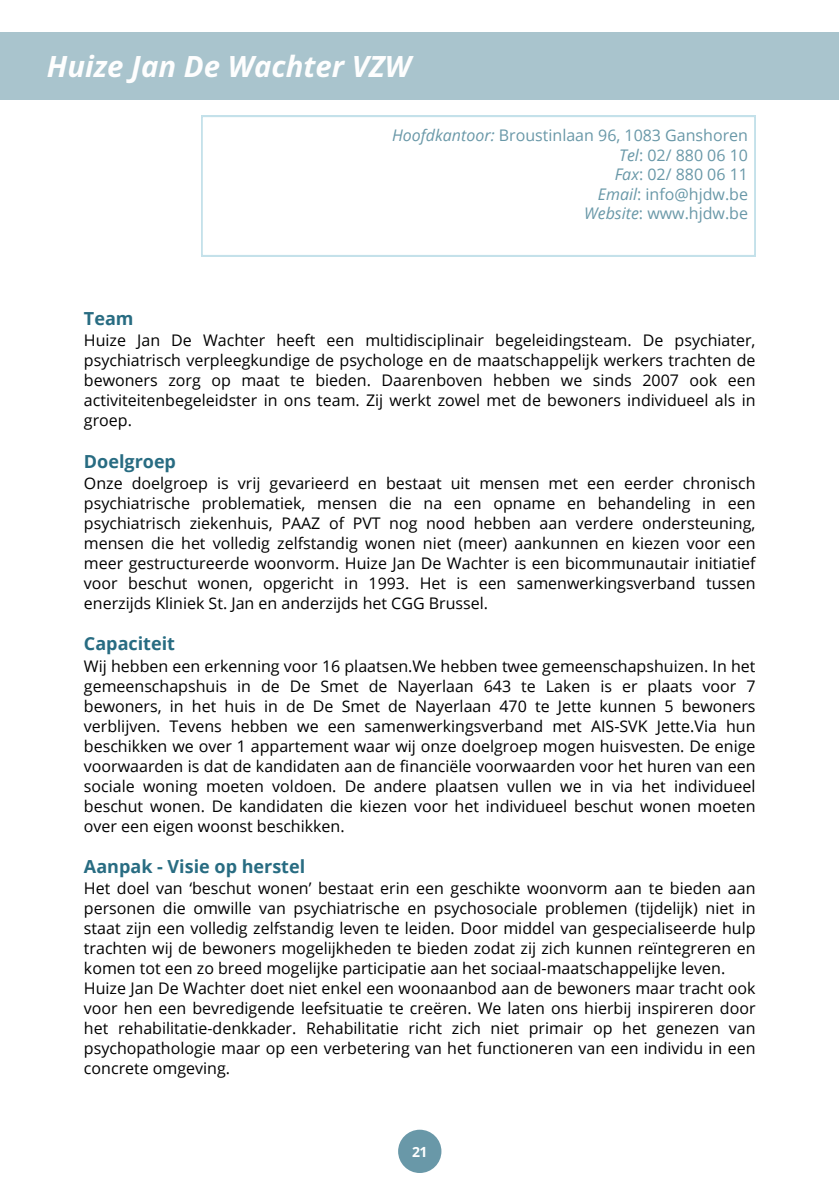
<style>
.page{position:relative;width:839px;height:1191px;background:#fff}
.page>*{position:absolute;margin:0;border:0;box-sizing:border-box;transform-origin:0 0}
.t1{font:italic 700 29.4px "Open Sans Hebrew";color:#fefefe}
.t2{font:700 18px "Open Sans";color:#286c82}
.t3{font:16px/20px "Open Sans";color:#000;text-align:justify}
.t4{font:16px/19.6px "Open Sans";color:#6998a8;text-align:right}
.t5{font:700 14px "Open Sans";color:#fff}
.s1{font-style:italic}
</style>
<div class="page">
<div style="left:0;top:32px;width:838px;height:67px;background:#a9c4cd"></div>
<svg style="left:201px;top:116px;width:554px;height:140px"></svg>
<div style="left:398px;top:1130px;width:43px;height:43px;background:#6998a8;border-radius:50%"></div>
<h1 class="t1" style="left:47px;top:45px;width:366px">Huize Jan De Wachter VZW</h1>
<p class="t4" style="left:392px;top:125px;width:357px"><span class="s1">Hoofdkantoor:</span> Broustinlaan 96, 1083 Ganshoren<br><span class="s1">Tel</span>: 02/ 880 06 10<br><span class="s1">Fax</span>: 02/ 880 06 11<br><span class="s1">Email</span>: info@hjdw.be<br><span class="s1">Website</span>: www.hjdw.be</p>
<p class="t2" style="left:84px;top:306px;width:51px">Team</p>
<p class="t3" style="left:84px;top:330px;width:673px">Huize Jan De Wachter heeft een multidisciplinair begeleidingsteam. De psychiater, psychiatrisch verpleegkundige de psychologe en de maatschappelijk werkers trachten de bewoners zorg op maat te bieden. Daarenboven hebben we sinds 2007 ook een activiteitenbegeleidster in ons team. Zij werkt zowel met de bewoners individueel als in groep.</p>
<p class="t2" style="left:84px;top:448px;width:94px">Doelgroep</p>
<p class="t3" style="left:84px;top:473px;width:673px">Onze doelgroep is vrij gevarieerd en bestaat uit mensen met een eerder chronisch psychiatrische problematiek, mensen die na een opname en behandeling in een psychiatrisch ziekenhuis, PAAZ of PVT nog nood hebben aan verdere ondersteuning, mensen die het volledig zelfstandig wonen niet (meer) aankunnen en kiezen voor een meer gestructureerde woonvorm. Huize Jan De Wachter is een bicommunautair initiatief voor beschut wonen, opgericht in 1993. Het is een samenwerkingsverband tussen enerzijds Kliniek St. Jan en anderzijds het CGG Brussel.</p>
<p class="t2" style="left:84px;top:631px;width:93px">Capaciteit</p>
<p class="t3" style="left:84px;top:655px;width:673px">Wij hebben een erkenning voor 16 plaatsen.We hebben twee gemeenschapshuizen. In het gemeenschapshuis in de De Smet de Nayerlaan 643 te Laken is er plaats voor 7 bewoners, in het huis in de De Smet de Nayerlaan 470 te Jette kunnen 5 bewoners verblijven. Tevens hebben we een samenwerkingsverband met AIS-SVK Jette.Via hun beschikken we over 1 appartement waar wij onze doelgroep mogen huisvesten. De enige voorwaarden is dat de kandidaten aan de financiële voorwaarden voor het huren van een sociale woning moeten voldoen. De andere plaatsen vullen we in via het individueel beschut wonen. De kandidaten die kiezen voor het individueel beschut wonen moeten over een eigen woonst beschikken.</p>
<p class="t2" style="left:84px;top:854px;width:223px">Aanpak - Visie op herstel</p>
<p class="t3" style="left:84px;top:878px;width:673px;text-align:left">Het doel van ‘beschut wonen’ bestaat erin een geschikte woonvorm aan te bieden aan personen die omwille van psychiatrische en psychosociale problemen (tijdelijk) niet in staat zijn een volledig zelfstandig leven te leiden. Door middel van gespecialiseerde hulp trachten wij de bewoners mogelijkheden te bieden zodat zij zich kunnen reïntegreren en komen tot een zo breed mogelijke participatie aan het sociaal-maatschappelijke leven.<br>Huize Jan De Wachter doet niet enkel een woonaanbod aan de bewoners maar tracht ook voor hen een bevredigende leefsituatie te creëren. We laten ons hierbij inspireren door het rehabilitatie-denkkader. Rehabilitatie richt zich niet primair op het genezen van psychopathologie maar op een verbetering van het functioneren van een individu in een concrete omgeving.</p>
<p class="t5" style="left:412px;top:1142px;width:17px">21</p>
</div>
